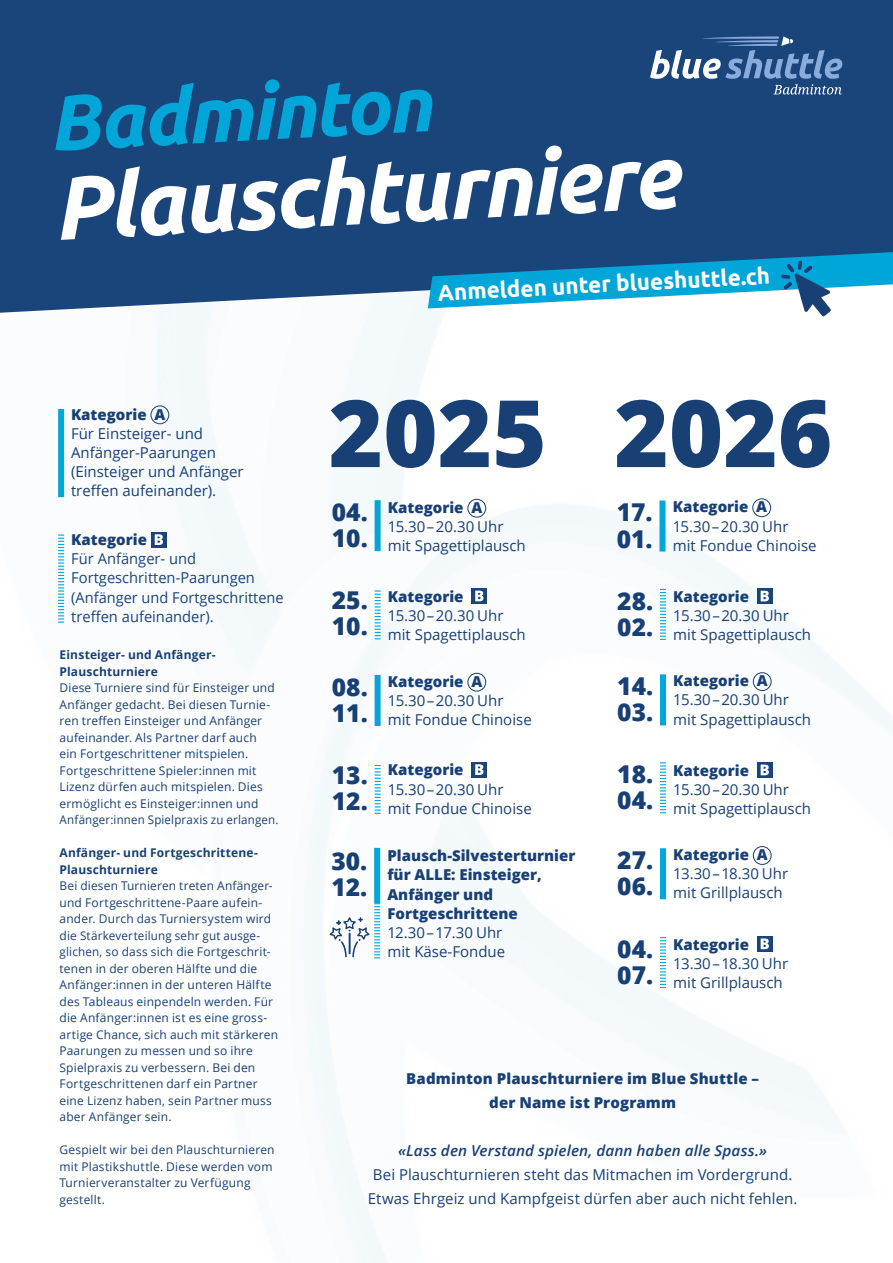
<style>
.page{position:relative;width:893px;height:1263px;background:#fff}
.page>*{position:absolute;margin:0;border:0;box-sizing:border-box;transform-origin:0 0}
.t1{font:800 93px "Open Sans";color:#184074}
.t2{font:italic 700 89.25px "Ubuntu";color:#fff}
.t3{font:italic 700 78px "Ubuntu";color:#00a6d8}
.t4{font:800 24.6px/26.2px "Open Sans";color:#184074}
.t5{font:700 22.5px "Ubuntu";color:#fff}
.t6{font:15px/19px "Open Sans";color:#184074}
.t7{font:800 15px/19px "Open Sans";color:#184074}
.t8{font:15px/19px "Open Sans";color:#1a457b}
.t9{font:italic 600 15px "Open Sans";letter-spacing:.005em;color:#184074}
.t10{font:12px/16.5px "Open Sans";letter-spacing:.015em;color:#184074}
.t11{font:700 12px/16.5px "Open Sans";letter-spacing:.015em;color:#184074}
</style>
<div class="page">
<img style="left:58px;top:313px;width:835px;height:950px">
<div style="left:0;top:0;width:893px;height:313px;background:#1a457b"></div>
<svg style="left:650px;top:36px;width:192px;height:59px;background:#416797"></svg>
<div style="left:467px;top:499px;width:19px;height:18px;border:1px solid #184074;border-radius:50%"></div>
<div style="left:375px;top:500px;width:6px;height:51px;background:#00a6d8"></div>
<div style="left:752px;top:498px;width:19px;height:19px;border:1px solid #184074;border-radius:50%"></div>
<div style="left:659px;top:500px;width:6px;height:51px;background:#00a6d8"></div>
<svg style="left:757px;top:588px;width:16px;height:16px"></svg>
<svg style="left:761px;top:591px;width:8px;height:10px"></svg>
<svg style="left:660px;top:589px;width:6px;height:51px"></svg>
<div style="left:753px;top:672px;width:18px;height:19px;border:1px solid #184074;border-radius:50%"></div>
<div style="left:660px;top:674px;width:6px;height:51px;background:#00a6d8"></div>
<svg style="left:757px;top:762px;width:16px;height:16px"></svg>
<svg style="left:761px;top:765px;width:8px;height:10px"></svg>
<svg style="left:660px;top:762px;width:6px;height:51px"></svg>
<div style="left:753px;top:846px;width:18px;height:19px;border:1px solid #184074;border-radius:50%"></div>
<div style="left:660px;top:848px;width:6px;height:51px;background:#00a6d8"></div>
<svg style="left:757px;top:936px;width:16px;height:16px"></svg>
<svg style="left:761px;top:938px;width:8px;height:11px"></svg>
<svg style="left:660px;top:937px;width:6px;height:51px"></svg>
<svg style="left:471px;top:588px;width:16px;height:16px"></svg>
<svg style="left:475px;top:591px;width:8px;height:10px"></svg>
<svg style="left:375px;top:590px;width:6px;height:49px"></svg>
<div style="left:467px;top:673px;width:19px;height:18px;border:1px solid #184074;border-radius:50%"></div>
<div style="left:375px;top:675px;width:6px;height:51px;background:#00a6d8"></div>
<div style="left:471px;top:762px;width:16px;height:16px;background:#1a457b"></div>
<svg style="left:475px;top:764px;width:8px;height:11px"></svg>
<svg style="left:375px;top:765px;width:6px;height:49px"></svg>
<div style="left:151px;top:532px;width:16px;height:16px;background:#1a457b"></div>
<svg style="left:155px;top:534px;width:8px;height:11px"></svg>
<svg style="left:58px;top:534px;width:6px;height:89px"></svg>
<svg style="left:428px;top:252px;width:465px;height:64px"></svg>
<div style="left:58px;top:409px;width:6px;height:88px;background:#00a6d8"></div>
<div style="left:151px;top:406px;width:18px;height:18px;border:1px solid #184074;border-radius:50%"></div>
<div style="left:374px;top:848px;width:6px;height:55px;background:#00a6d8"></div>
<svg style="left:330px;top:903px;width:50px;height:55px"></svg>
<h3 class="t3" style="left:46px;top:76px;width:384px;rotate:-3deg">Badminton</h3>
<h2 class="t2" style="left:50px;top:154px;width:628px;rotate:-3deg">Plauschturniere</h2>
<p class="t7" style="left:71px;top:404px;width:96px">Kategorie A</p>
<p class="t6" style="left:71px;top:423px;width:174px">Für Einsteiger- und<br>Anfänger-Paarungen (Einsteiger und Anfänger treffen aufeinander).</p>
<p class="t7" style="left:71px;top:530px;width:77px">Kategorie</p>
<p class="t8" style="left:71px;top:549px;width:214px">Für Anfänger- und<br>Fortgeschritten-Paarungen (Anfänger und Fortgeschrittene treffen aufeinander).</p>
<p class="t11" style="left:60px;top:646px;width:158px">Einsteiger- und Anfänger-<br>Plauschturniere</p>
<p class="t10" style="left:60px;top:679px;width:220px">Diese Turniere sind für Einsteiger und Anfänger gedacht. Bei diesen Turnie&shy;ren treffen Einsteiger und Anfänger aufeinander. Als Partner darf auch<br>ein Fortgeschrittener mitspielen.<br>Fortgeschrittene Spieler:innen mit Lizenz dürfen auch mitspielen. Dies ermöglicht es Einsteiger:innen und Anfänger:innen Spielpraxis zu erlangen.</p>
<p class="t11" style="left:60px;top:844px;width:200px">Anfänger- und Fortgeschrittene-<br>Plauschturniere</p>
<p class="t10" style="left:60px;top:877px;width:220px">Bei diesen Turnieren treten Anfänger&shy;und Fortgeschrittene-Paare aufein&shy;ander. Durch das Turniersystem wird die Stärkeverteilung sehr gut ausge&shy;glichen, so dass sich die Fortgeschrit&shy;tenen in der oberen Hälfte und die Anfänger:innen in der unteren Hälfte des Tableaus einpendeln werden. Für die Anfänger:innen ist es eine gross&shy;artige Chance, sich auch mit stärkeren Paarungen zu messen und so ihre Spielpraxis zu verbessern. Bei den Fortgeschrittenen darf ein Partner eine Lizenz haben, sein Partner muss aber Anfänger sein.</p>
<p class="t10" style="left:60px;top:1141px;width:217px">Gespielt wir bei den Plauschturnieren mit Plastikshuttle. Diese werden vom<br>Turnierveranstalter zu Verfügung gestellt.</p>
<h3 class="t5" style="left:437px;top:279px;width:334px;rotate:-3deg">Anmelden unter blueshuttle.ch</h3>
<h1 class="t1" style="left:329px;top:362px;width:505px">2025 2026</h1>
<h3 class="t4" style="left:332px;top:498px;width:37px">04.<br>10.</h3>
<p class="t7" style="left:388px;top:497px;width:96px">Kategorie A</p>
<h3 class="t4" style="left:617px;top:498px;width:37px">17.<br>01.</h3>
<p class="t7" style="left:673px;top:497px;width:96px">Kategorie A</p>
<p class="t6" style="left:673px;top:516px;width:145px">15.30 – 20.30 Uhr<br>mit Fondue Chinoise</p>
<p class="t6" style="left:388px;top:517px;width:139px">15.30 – 20.30 Uhr mit Spagettiplausch</p>
<h3 class="t4" style="left:332px;top:586px;width:37px">25.<br>10.</h3>
<p class="t7" style="left:388px;top:586px;width:77px">Kategorie</p>
<p class="t6" style="left:388px;top:605px;width:139px">15.30 – 20.30 Uhr mit Spagettiplausch</p>
<h3 class="t4" style="left:332px;top:672px;width:37px">08.<br>11.</h3>
<p class="t7" style="left:388px;top:671px;width:96px">Kategorie A</p>
<p class="t6" style="left:388px;top:691px;width:145px">15.30 – 20.30 Uhr<br>mit Fondue Chinoise</p>
<h3 class="t4" style="left:332px;top:760px;width:37px">13.<br>12.</h3>
<p class="t7" style="left:388px;top:760px;width:77px">Kategorie</p>
<p class="t6" style="left:388px;top:779px;width:145px">15.30 – 20.30 Uhr<br>mit Fondue Chinoise</p>
<h3 class="t4" style="left:331px;top:847px;width:37px">30.<br>12.</h3>
<p class="t7" style="left:387px;top:846px;width:190px">Plausch-Silvesterturnier für ALLE: Einsteiger,<br>Anfänger und<br>Fortgeschrittene</p>
<p class="t6" style="left:387px;top:922px;width:119px">12.30 – 17.30 Uhr mit Käse-Fondue</p>
<h3 class="t4" style="left:617px;top:586px;width:37px">28.<br>02.</h3>
<p class="t7" style="left:673px;top:586px;width:77px">Kategorie</p>
<p class="t6" style="left:673px;top:606px;width:139px">15.30 – 20.30 Uhr mit Spagettiplausch</p>
<h3 class="t4" style="left:617px;top:672px;width:37px">14.<br>03.</h3>
<p class="t7" style="left:673px;top:670px;width:96px">Kategorie A</p>
<p class="t6" style="left:673px;top:690px;width:139px">15.30 – 20.30 Uhr mit Spagettiplausch</p>
<h3 class="t4" style="left:617px;top:760px;width:37px">18.<br>04.</h3>
<p class="t7" style="left:673px;top:760px;width:77px">Kategorie</p>
<p class="t6" style="left:673px;top:779px;width:139px">15.30 – 20.30 Uhr mit Spagettiplausch</p>
<h3 class="t4" style="left:617px;top:846px;width:37px">27.<br>06.</h3>
<p class="t7" style="left:673px;top:844px;width:96px">Kategorie A</p>
<p class="t6" style="left:673px;top:864px;width:116px">13.30 – 18.30 Uhr mit Grillplausch</p>
<h3 class="t4" style="left:617px;top:934px;width:37px">04.<br>07.</h3>
<p class="t7" style="left:673px;top:934px;width:77px">Kategorie</p>
<p class="t6" style="left:673px;top:953px;width:116px">13.30 – 18.30 Uhr mit Grillplausch</p>
<p class="t7" style="left:406px;top:1066px;width:354px;line-height:24px;text-align:center">Badminton Plauschturniere im Blue Shuttle – der Name ist Programm</p>
<p class="t9" style="left:398px;top:1140px;width:370px">«Lass den Verstand spielen, dann haben alle Spass.»</p>
<p class="t6" style="left:368px;top:1162px;width:431px;line-height:24px;text-align:center">Bei Plauschturnieren steht das Mitmachen im Vordergrund.<br>Etwas Ehrgeiz und Kampfgeist dürfen aber auch nicht fehlen.</p>
</div>
